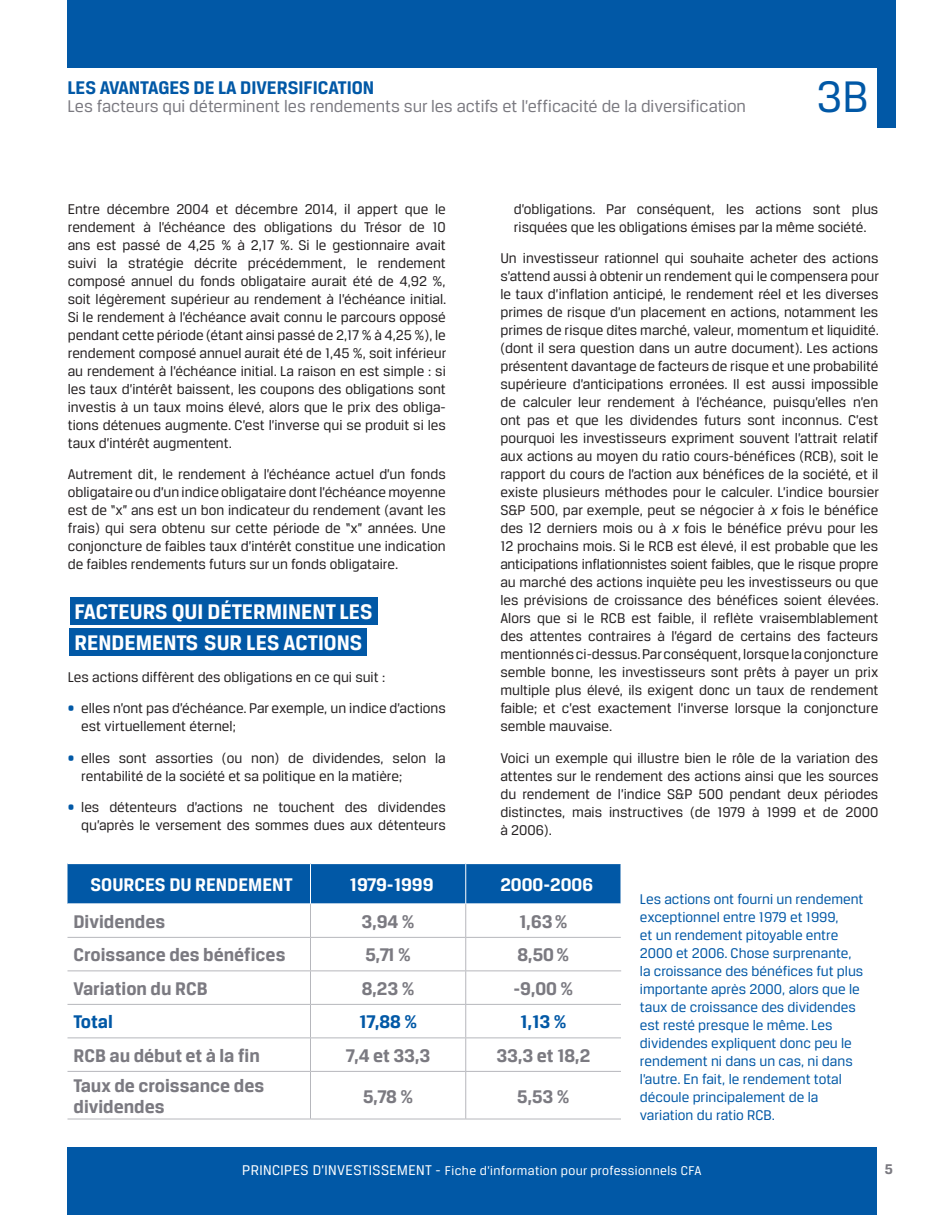
<style>
.page{position:relative;width:945px;height:1215px;background:#fff}
.page>*{position:absolute;margin:0;border:0;box-sizing:border-box;transform-origin:0 0}
.t1{font:47.1px "Breuer Text";color:#0158a6}
.Titre_souligné_2_lig{font:700 22.5px "Breuer Text";color:#fff}
.t2{font:700 19.5px/21px "Breuer Text";color:#7b7a81}
.t3{font:700 19.5px "Breuer Text";color:#0158a6}
.t4{font:700 19.5px "Breuer Text";color:#fff}
.t5{font:18px "Breuer Text";color:#7b7a81}
.Texte_courant{font:15px/18px "Breuer Text";color:#231f20;text-align:justify}
.t6{font:15px/18px "Breuer Text";color:#0158a6}
.t7{font:700 15px "Breuer Text";color:#7b7a81}
.t8{font:13.5px "Breuer Text";letter-spacing:.025em;color:#fff}
.s1{color:#0158a6}
.s2{font-style:italic}
.s3{font-size:15px}
</style>
<div class="page">
<div style="left:68px;top:0;width:810px;height:68px;background:#0158a6"></div>
<div style="left:68px;top:1148px;width:810px;height:67px;background:#0158a6"></div>
<div style="left:877px;top:0;width:18px;height:127px;background:#0158a6"></div>
<svg style="left:68px;top:864px;width:553px;height:40px;background:#085da8"></svg>
<hr style="left:310px;top:864px;width:1px;height:40px;background:#fff">
<hr style="left:465px;top:864px;width:1px;height:40px;background:#fff">
<hr style="left:310px;top:904px;width:1px;height:33px;background:#b6b7bc">
<hr style="left:465px;top:904px;width:1px;height:33px;background:#b6b7bc">
<hr style="left:68px;top:937px;width:242px;height:1px;background:#b6b7bc">
<hr style="left:310px;top:937px;width:156px;height:1px;background:#b6b7bc">
<hr style="left:310px;top:938px;width:1px;height:33px;background:#b6b7bc">
<hr style="left:466px;top:937px;width:155px;height:1px;background:#b6b7bc">
<hr style="left:465px;top:938px;width:1px;height:33px;background:#b6b7bc">
<hr style="left:68px;top:971px;width:242px;height:1px;background:#b6b7bc">
<hr style="left:310px;top:971px;width:156px;height:1px;background:#b6b7bc">
<hr style="left:466px;top:971px;width:155px;height:1px;background:#b6b7bc">
<hr style="left:310px;top:971px;width:1px;height:33px;background:#b6b7bc">
<hr style="left:310px;top:1005px;width:1px;height:33px;background:#b6b7bc">
<hr style="left:310px;top:1038px;width:1px;height:33px;background:#b6b7bc">
<hr style="left:310px;top:1072px;width:1px;height:47px;background:#b6b7bc">
<hr style="left:68px;top:1004px;width:242px;height:1px;background:#b6b7bc">
<hr style="left:68px;top:1038px;width:242px;height:1px;background:#b6b7bc">
<hr style="left:68px;top:1071px;width:242px;height:1px;background:#b6b7bc">
<hr style="left:68px;top:1119px;width:242px;height:1px;background:#b6b7bc">
<hr style="left:310px;top:1004px;width:156px;height:1px;background:#b6b7bc">
<hr style="left:466px;top:1004px;width:155px;height:1px;background:#b6b7bc">
<hr style="left:310px;top:1038px;width:156px;height:1px;background:#b6b7bc">
<hr style="left:466px;top:1038px;width:155px;height:1px;background:#b6b7bc">
<hr style="left:310px;top:1071px;width:156px;height:1px;background:#b6b7bc">
<hr style="left:466px;top:1071px;width:155px;height:1px;background:#b6b7bc">
<hr style="left:310px;top:1119px;width:156px;height:1px;background:#b6b7bc">
<hr style="left:466px;top:1119px;width:155px;height:1px;background:#b6b7bc">
<hr style="left:465px;top:971px;width:1px;height:33px;background:#b6b7bc">
<hr style="left:465px;top:1005px;width:1px;height:33px;background:#b6b7bc">
<hr style="left:465px;top:1038px;width:1px;height:33px;background:#b6b7bc">
<hr style="left:465px;top:1072px;width:1px;height:47px;background:#b6b7bc">
<div style="left:345px;top:871px;width:93px;height:25px;background:#0158a6"></div>
<div style="left:496px;top:871px;width:102px;height:25px;background:#0158a6"></div>
<div style="left:70px;top:597px;width:308px;height:27px;background:#0158a6"></div>
<div style="left:70px;top:629px;width:297px;height:27px;background:#0158a6"></div>
<h3 class="t3" style="left:68px;top:77px;width:308px">LES AVANTAGES DE LA DIVERSIFICATION</h3>
<p class="t5" style="left:68px;top:97px;width:680px">Les facteurs qui déterminent les rendements sur les actifs et l’efficacité de la diversification</p>
<h1 class="t1" style="left:817px;top:71px;width:53px">3B</h1>
<p class="Texte_courant" style="left:68px;top:200px;width:380px">Entre décembre 2004 et décembre 2014, il appert que le rendement à l’échéance des obligations du Trésor de 10 ans est passé de 4,25 % à 2,17 %. Si le gestionnaire avait suivi la stratégie décrite précédemment, le rendement composé annuel du fonds obligataire aurait été de 4,92 %, soit légèrement supérieur au rendement à l’échéance initial.<br>Si le rendement à l’échéance avait connu le parcours opposé pendant cette période (étant ainsi passé de 2,17 % à 4,25 %), le rendement composé annuel aurait été de 1,45 %, soit inférieur au rendement à l’échéance initial. La raison en est simple : si les taux d’intérêt baissent, les coupons des obligations sont investis à un taux moins élevé, alors que le prix des obliga&shy;tions détenues augmente. C’est l’inverse qui se produit si les taux d’intérêt augmentent.</p>
<p class="Texte_courant" style="left:68px;top:465px;width:380px">Autrement dit, le rendement à l’échéance actuel d’un fonds obligataire ou d’un indice obligataire dont l’échéance moyenne est de “x” ans est un bon indicateur du rendement (avant les frais) qui sera obtenu sur cette période de “x” années. Une conjoncture de faibles taux d’intérêt constitue une indication de faibles rendements futurs sur un fonds obligataire.</p>
<p class="Titre_souligné_2_lig" style="left:75px;top:599px;width:300px">FACTEURS QUI DÉTERMINENT LES</p>
<p class="Titre_souligné_2_lig" style="left:75px;top:631px;width:289px">RENDEMENTS SUR LES ACTIONS</p>
<p class="Texte_courant" style="left:68px;top:668px;width:319px">Les actions diffèrent des obligations en ce qui suit :</p>
<p class="Texte_courant" style="left:81px;top:699px;width:366px;text-indent:-14px"><span class="s1">•</span> elles n’ont pas d’échéance. Par exemple, un indice d’actions est virtuellement éternel;</p>
<p class="Texte_courant" style="left:81px;top:749px;width:366px;text-indent:-14px"><span class="s1">•</span> elles sont assorties (ou non) de dividendes, selon la rentabilité de la société et sa politique en la matière;</p>
<p class="Texte_courant" style="left:68px;top:798px;width:380px;text-align:right"><span class="s1">•</span> les détenteurs d’actions ne touchent des dividendes qu’après le versement des sommes dues aux détenteurs</p>
<p class="Texte_courant" style="left:514px;top:200px;width:366px">d’obligations. Par conséquent, les actions sont plus risquées que les obligations émises par la même société.</p>
<p class="Texte_courant" style="left:500px;top:249px;width:380px">Un investisseur rationnel qui souhaite acheter des actions s’attend aussi à obtenir un rendement qui le compensera pour le taux d’inflation anticipé, le rendement réel et les diverses primes de risque d’un placement en actions, notamment les primes de risque dites marché, valeur, momentum et liquidité. (dont il sera question dans un autre document). Les actions présentent davantage de facteurs de risque et une probabilité supérieure d’anticipations erronées. Il est aussi impossible de calculer leur rendement à l’échéance, puisqu’elles n’en ont pas et que les dividendes futurs sont inconnus. C’est pourquoi les investisseurs expriment souvent l’attrait relatif aux actions au moyen du ratio cours-bénéfices (RCB), soit le rapport du cours de l’action aux bénéfices de la société, et il existe plusieurs méthodes pour le calculer. L’indice boursier S&amp;P 500, par exemple, peut se négocier à <span class="s2">x</span> fois le bénéfice des 12 derniers mois ou à <span class="s2">x</span> fois le bénéfice prévu pour les 12 prochains mois. Si le RCB est élevé, il est probable que les anticipations inflationnistes soient faibles, que le risque propre au marché des actions inquiète peu les investisseurs ou que les prévisions de croissance des bénéfices soient élevées.<br>Alors que si le RCB est faible, il reflète vraisemblablement des attentes contraires à l’égard de certains des facteurs mentionnés ci-dessus. Par conséquent, lorsque la conjoncture semble bonne, les investisseurs sont prêts à payer un prix multiple plus élevé, ils exigent donc un taux de rendement faible; et c’est exactement l’inverse lorsque la conjoncture semble mauvaise.</p>
<p class="Texte_courant" style="left:500px;top:749px;width:380px">Voici un exemple qui illustre bien le rôle de la variation des attentes sur le rendement des actions ainsi que les sources du rendement de l’indice S&amp;P 500 pendant deux périodes distinctes, mais instructives (de 1979 à 1999 et de 2000 à 2006).</p>
<p class="t4" style="left:90px;top:874px;width:204px">SOURCES DU RENDEMENT</p>
<p class="t4" style="left:350px;top:874px;width:85px">1979-1999</p>
<p class="t4" style="left:500px;top:874px;width:94px">2000-2006</p>
<p class="t2" style="left:74px;top:911px;width:93px">Dividendes</p>
<p class="t2" style="left:362px;top:911px;width:55px">3,94 %</p>
<p class="t2" style="left:519px;top:911px;width:50px">1,63%</p>
<p class="t2" style="left:74px;top:944px;width:213px">Croissance des bénéfices</p>
<p class="t2" style="left:365px;top:944px;width:47px">5,71 %</p>
<p class="t2" style="left:518px;top:944px;width:53px">8,50%</p>
<p class="t2" style="left:74px;top:978px;width:136px">Variation du RCB</p>
<p class="t2" style="left:362px;top:978px;width:54px">8,23 %</p>
<p class="t2" style="left:513px;top:978px;width:61px">-9,00 %</p>
<p class="t3" style="left:74px;top:1011px;width:41px">Total</p>
<p class="t3" style="left:359px;top:1011px;width:60px">17,88 %</p>
<p class="t3" style="left:520px;top:1011px;width:48px">1,13 %</p>
<p class="t2" style="left:74px;top:1045px;width:188px">RCB au début et à la fin</p>
<p class="t2" style="left:346px;top:1045px;width:86px">7,4 et 33,3</p>
<p class="t2" style="left:497px;top:1045px;width:95px">33,3 et 18,2</p>
<p class="t2" style="left:74px;top:1075px;width:192px">Taux de croissance des dividendes</p>
<p class="t2" style="left:363px;top:1085px;width:52px">5,78 %</p>
<p class="t2" style="left:517px;top:1085px;width:54px">5,53 %</p>
<p class="t6" style="left:640px;top:890px;width:225px">Les actions ont fourni un rendement exceptionnel entre 1979 et 1999,<br>et un rendement pitoyable entre<br>2000 et 2006. Chose surprenante, la croissance des bénéfices fut plus importante après 2000, alors que le taux de croissance des dividendes est resté presque le même. Les dividendes expliquent donc peu le rendement ni dans un cas, ni dans l’autre. En fait, le rendement total découle principalement de la variation du ratio RCB.</p>
<p class="t8" style="left:242px;top:1164px;width:461px"><span class="s3">PRINCIPES D’INVESTISSEMENT -</span> Fiche d’information pour professionnels CFA</p>
<p class="t7" style="left:885px;top:1161px;width:10px">5</p>
</div>
